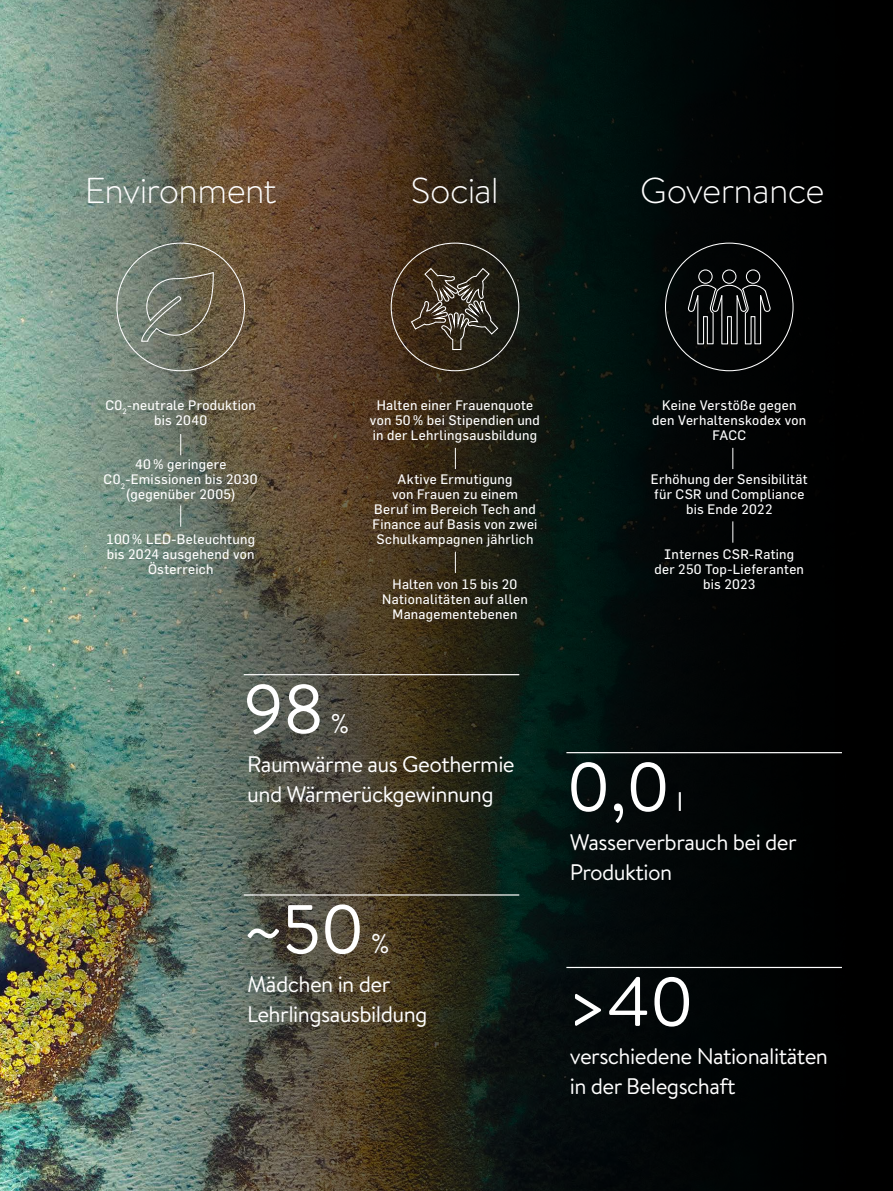
<style>
.page{position:relative;width:893px;height:1191px;background:#fff}
.page>*{position:absolute;margin:0;border:0;box-sizing:border-box;transform-origin:0 0}
.t1{font:69px "Brandon Text";color:#fff}
.t2{font:300 36px "Brandon Text";letter-spacing:-.02em;color:#fff}
.t3{font:27px "Brandon Text";color:#fff}
.t4{font:22.5px/30px "Brandon Text";letter-spacing:-.025em;color:#fff}
.t5{font:13.5px/15px "Flama";letter-spacing:.02em;color:#fff;text-align:center}
</style>
<div class="page">
<img style="left:0;top:0;width:893px;height:1191px">
<svg style="left:410px;top:267px;width:89px;height:83px;background:#463d30"></svg>
<svg style="left:141px;top:271px;width:73px;height:71px;background:#747666"></svg>
<svg style="left:687px;top:283px;width:85px;height:62px;background:#272929"></svg>
<div style="left:746px;top:269px;width:14px;height:15px;border:1px solid #fff;border-radius:50%"></div>
<div style="left:698px;top:269px;width:15px;height:15px;border:1px solid #fff;border-radius:50%"></div>
<div style="left:722px;top:269px;width:14px;height:15px;border:1px solid #fff;border-radius:50%"></div>
<svg style="left:180px;top:434px;width:1px;height:21px"></svg>
<svg style="left:455px;top:448px;width:1px;height:21px"></svg>
<svg style="left:732px;top:448px;width:1px;height:21px"></svg>
<svg style="left:180px;top:505px;width:1px;height:22px"></svg>
<svg style="left:455px;top:551px;width:1px;height:22px"></svg>
<svg style="left:732px;top:521px;width:1px;height:21px"></svg>
<hr style="left:244px;top:674px;width:275px;height:1px;background:#fff">
<hr style="left:566px;top:752px;width:276px;height:1px;background:#fff">
<hr style="left:566px;top:967px;width:276px;height:1px;background:#fff">
<hr style="left:244px;top:894px;width:275px;height:1px;background:#fff">
<h2 class="t2" style="left:85px;top:166px;width:193px">Environment</h2>
<h2 class="t2" style="left:411px;top:166px;width:90px">Social</h2>
<h2 class="t2" style="left:640px;top:166px;width:186px">Governance</h2>
<p class="t5" style="left:105px;top:397px;width:152px">C0<sub>2</sub>-neutrale Produktion bis 2040</p>
<p class="t5" style="left:104px;top:457px;width:156px">40% geringere<br>C0<sub>2</sub>-Emissionen bis 2030 (gegenüber 2005)</p>
<p class="t5" style="left:106px;top:531px;width:150px">100% LED-Beleuchtung bis 2024 ausgehend von<br>Österreich</p>
<p class="t5" style="left:370px;top:397px;width:172px">Halten einer Frauenquote von 50% bei Stipendien und in der Lehrlingsausbildung</p>
<p class="t5" style="left:373px;top:472px;width:166px">Aktive Ermutigung<br>von Frauen zu einem<br>Beruf im Bereich Tech and<br>Finance auf Basis von zwei<br>Schulkampagnen jährlich</p>
<p class="t5" style="left:382px;top:576px;width:147px">Halten von 15 bis 20<br>Nationalitäten auf allen<br>Managementebenen</p>
<p class="t5" style="left:652px;top:397px;width:155px">Keine Verstöße gegen den Verhaltenskodex von<br>FACC</p>
<p class="t5" style="left:651px;top:472px;width:158px">Erhöhung der Sensibilität für CSR und Compliance bis Ende 2022</p>
<p class="t5" style="left:654px;top:546px;width:151px">Internes CSR-Rating der 250 Top-Lieferanten bis 2023</p>
<h1 class="t1" style="left:244px;top:662px;width:82px">98</h1>
<h3 class="t3" style="left:331px;top:705px;width:20px">%</h3>
<h3 class="t4" style="left:247px;top:748px;width:269px">Raumwärme aus Geothermie und Wärmerückgewinnung</h3>
<h1 class="t1" style="left:566px;top:740px;width:105px">0,0</h1>
<h3 class="t3" style="left:677px;top:783px;width:8px">l</h3>
<h3 class="t4" style="left:570px;top:826px;width:229px">Wasserverbrauch bei der<br>Produktion</h3>
<h1 class="t1" style="left:244px;top:882px;width:122px">~50</h1>
<h3 class="t3" style="left:371px;top:925px;width:20px">%</h3>
<h3 class="t4" style="left:247px;top:968px;width:182px">Mädchen in der<br>Lehrlingsausbildung</h3>
<h1 class="t1" style="left:566px;top:954px;width:129px">&gt;40</h1>
<h3 class="t4" style="left:570px;top:1040px;width:260px">verschiedene Nationalitäten in der Belegschaft</h3>
</div>
